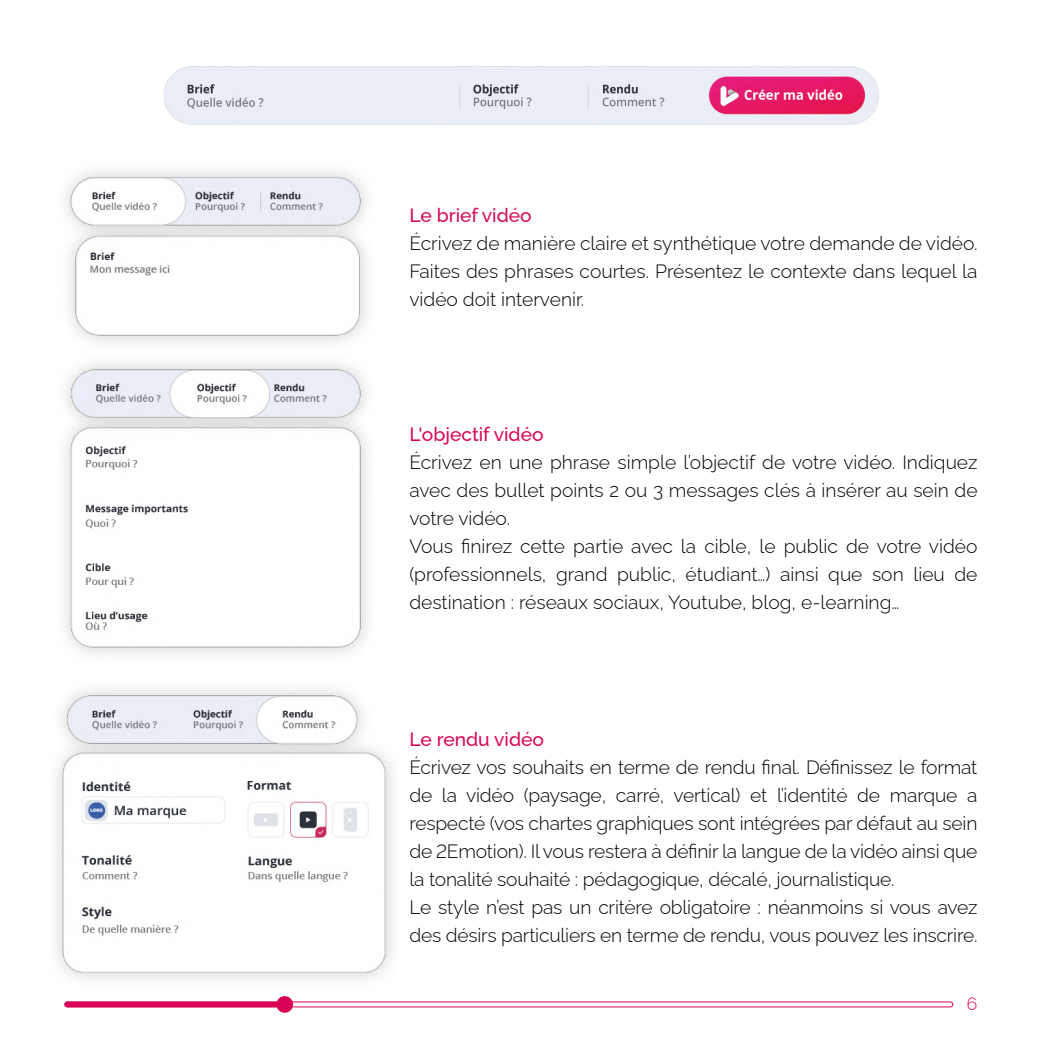
<style>
.page{position:relative;width:1042px;height:1042px;background:#fff}
.page>*{position:absolute;margin:0;border:0;box-sizing:border-box;transform-origin:0 0}
.t1{font:300 19.25px/28px "Raleway";letter-spacing:-.01em;color:#000}
.t2{font:500 19.25px "Raleway";color:#d80656}
.t3{font:300 17.5px "Raleway";color:#d80656}
</style>
<div class="page">
<div style="left:64px;top:1001px;width:889px;height:6px;border:1px solid #d80055;border-radius:2px"></div>
<div style="left:65px;top:1001px;width:222px;height:6px;background:#d80055;border-radius:3px"></div>
<div style="left:276px;top:996px;width:17px;height:17px;background:#d80055;border-radius:50%"></div>
<img style="left:164px;top:67px;width:715px;height:57px">
<img style="left:56px;top:171px;width:337px;height:809px">
<p class="t2" style="left:409px;top:199px;width:124px">Le brief vidéo</p>
<p class="t1" style="left:409px;top:227px;width:570px;text-align:justify">Écrivez de manière claire et synthétique votre demande de vidéo.<br>Faites des phrases courtes. Présentez le contexte dans lequel la vidéo doit intervenir.</p>
<p class="t2" style="left:409px;top:418px;width:136px">L'objectif vidéo</p>
<p class="t1" style="left:409px;top:446px;width:570px">Écrivez en une phrase simple l’objectif de votre vidéo. Indiquez avec des bullet points 2 ou 3 messages clés à insérer au sein de votre vidéo.<br>Vous finirez cette partie avec la cible, le public de votre vidéo (professionnels, grand public, étudiant…) ainsi que son lieu de destination : réseaux sociaux, Youtube, blog, e-learning…</p>
<p class="t2" style="left:409px;top:724px;width:136px">Le rendu vidéo</p>
<p class="t1" style="left:409px;top:751px;width:570px">Écrivez vos souhaits en terme de rendu final. Définissez le format de la vidéo (paysage, carré, vertical) et l’identité de marque a respecté (vos chartes graphiques sont intégrées par défaut au sein de 2Emotion). Il vous restera à définir la langue de la vidéo ainsi que la tonalité souhaité : pédagogique, décalé, journalistique.<br>Le style n’est pas un critère obligatoire : néanmoins si vous avez des désirs particuliers en terme de rendu, vous pouvez les inscrire.</p>
<p class="t3" style="left:966px;top:990px;width:12px">6</p>
</div>
